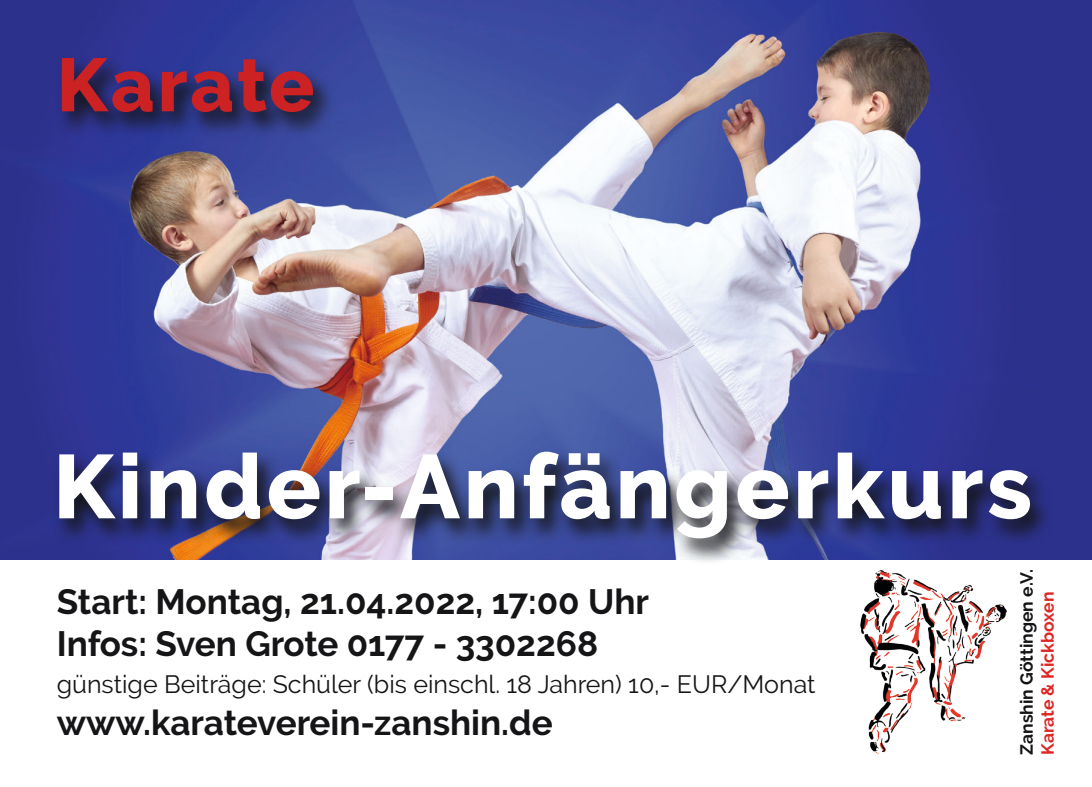
<style>
.page{position:relative;width:1092px;height:787px;background:#fff}
.page>*{position:absolute;margin:0;border:0;box-sizing:border-box;transform-origin:0 0}
.t1{font:800 90px "Raleway";letter-spacing:.04em;color:#fff}
.t2{font:800 75px "Raleway";letter-spacing:.035em;color:#cc2224}
.t3{font:700 35px "Raleway";color:#151518}
.t4{font:25px "Raleway";color:#151518}
.t5{font:700 17.5px "Raleway";color:#151518}
.t6{font:700 17.5px "Raleway";letter-spacing:-.005em;color:#de2725}
</style>
<div class="page">
<img style="left:0;top:0;width:1091px;height:560px">
<svg style="left:52px;top:449px;width:1000px;height:113px;background:#4b4f84"></svg>
<img style="left:812px;top:561px;width:223px;height:193px">
<svg style="left:55px;top:54px;width:281px;height:84px;background:#293176"></svg>
<p class="t2" style="left:57px;top:42px;width:259px">Karate</p>
<p class="t1" style="left:53px;top:435px;width:980px">Kinder-Anfängerkurs</p>
<p class="t3" style="left:57px;top:581px;width:593px">Start: Montag, 21.04.2022, 17:00 Uhr</p>
<p class="t3" style="left:57px;top:623px;width:543px">Infos: Sven Grote 0177 - 3302268</p>
<p class="t4" style="left:57px;top:669px;width:760px">günstige Beiträge: Schüler (bis einschl. 18 Jahren) 10,- EUR/Monat</p>
<p class="t3" style="left:57px;top:702px;width:497px">www.karateverein-zanshin.de</p>
<p class="t5" style="left:1016px;top:755px;width:187px;rotate:-90deg">Zanshin Göttingen e.V.</p>
<p class="t6" style="left:1037px;top:755px;width:165px;rotate:-90deg">Karate &amp; Kickboxen</p>
</div>
